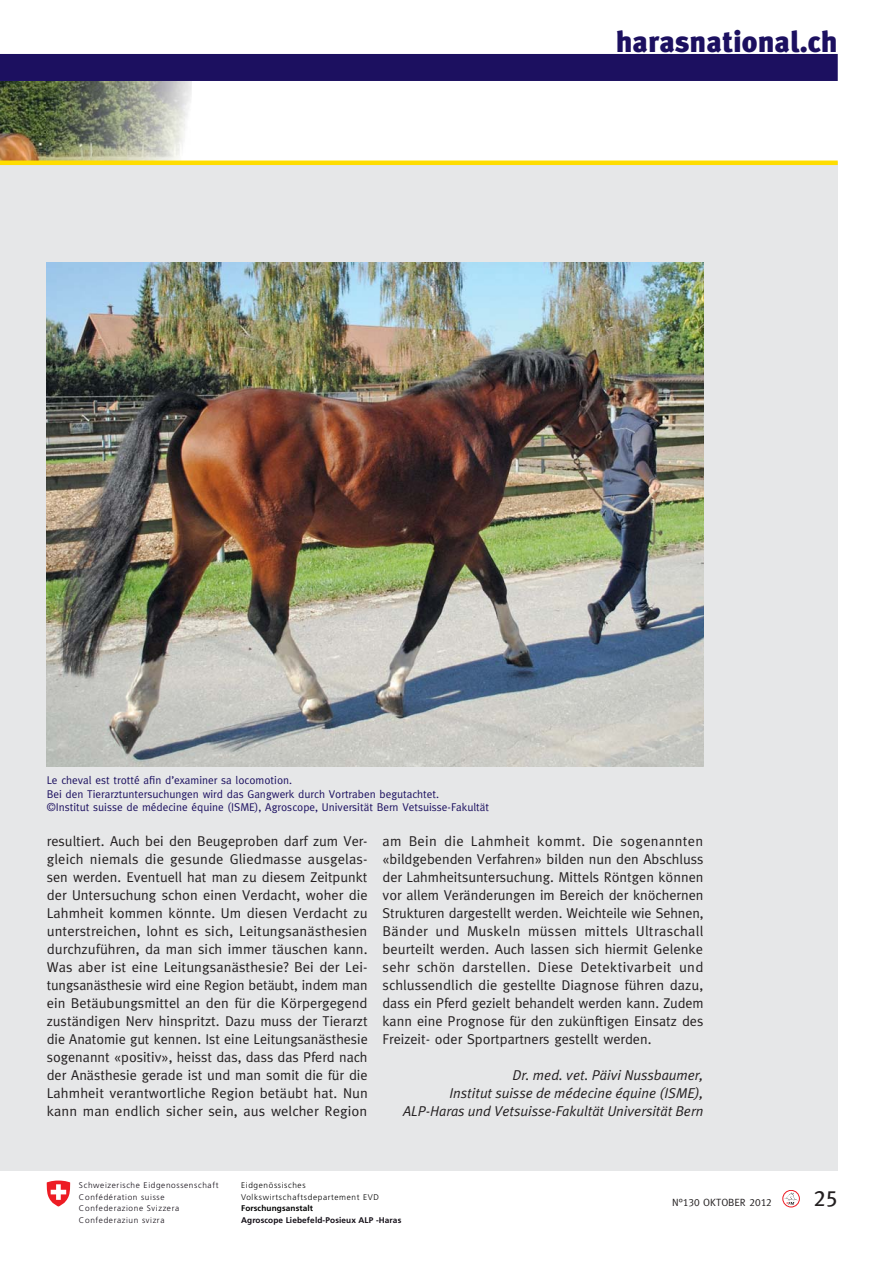
<style>
.page{position:relative;width:893px;height:1263px;background:#fff}
.page>*{position:absolute;margin:0;border:0;box-sizing:border-box;transform-origin:0 0}
.t1{font:900 29.7px "Meta Plus";color:#1c1060}
.t2{font:22.5px "Meta Plus Book Caps";color:#231f20}
.t3{font:14.25px/18px "Meta";letter-spacing:.005em;color:#231f20;text-align:justify}
.t4{font:italic 14.25px/18px "Meta Plus Normal";color:#231f20;text-align:right}
.t5{font:11.25px/13.5px "Meta";color:#1c1060}
.t6{font:10.5px "Meta Caps";color:#231f20}
.t7{font:300 8.25px/11.4px "Frutiger LT";letter-spacing:.08em;color:#130d16}
.t8{font:300 8.25px/11.4px "Frutiger LT";letter-spacing:.08em;color:#000}
.t9{font:700 8.25px "Frutiger LT";letter-spacing:.015em;color:#120d15}
.t10{font:700 8.25px "Frutiger LT";letter-spacing:.015em;color:#000}
</style>
<div class="page">
<svg style="left:46px;top:1180px;width:25px;height:26px"></svg>
<div style="left:783px;top:1190px;width:16px;height:17px;border:1px solid #ed1c24;border-radius:50%"></div>
<svg style="left:784px;top:1192px;width:14px;height:13px"></svg>
<img style="left:0;top:81px;width:47px;height:80px">
<div style="left:0;top:162px;width:838px;height:1008px;background:#e6e7e8"></div>
<svg style="left:192px;top:160px;width:646px;height:1px"></svg>
<img style="left:47px;top:81px;width:145px;height:80px">
<hr style="left:0;top:161px;width:838px;height:4px;background:#fd0">
<div style="left:0;top:54px;width:838px;height:27px;background:#1c1060"></div>
<img style="left:47px;top:263px;width:656px;height:504px">
<h1 class="t1" style="left:616px;top:27px;width:223px">harasnational.ch</h1>
<p class="t5" style="left:47px;top:775px;width:444px">Le cheval est trotté afin d’examiner sa locomotion.<br>Bei den Tierarztuntersuchungen wird das Gangwerk durch Vortraben begutachtet.<br>©Institut suisse de médecine équine (ISME), Agroscope, Universität Bern Vetsuisse-Fakultät</p>
<p class="t3" style="left:47px;top:834px;width:323px">resultiert. Auch bei den Beugeproben darf zum Ver&shy;gleich niemals die gesunde Gliedmasse ausgelas&shy;sen werden. Eventuell hat man zu diesem Zeitpunkt der Untersuchung schon einen Verdacht, woher die Lahmheit kommen könnte. Um diesen Verdacht zu unterstreichen, lohnt es sich, Leitungsanästhesien durchzuführen, da man sich immer täuschen kann.<br>Was aber ist eine Leitungsanästhesie? Bei der Lei&shy;tungsanästhesie wird eine Region betäubt, indem man ein Betäubungsmittel an den für die Körpergegend zuständigen Nerv hinspritzt. Dazu muss der Tierarzt die Anatomie gut kennen. Ist eine Leitungsanästhesie sogenannt «positiv», heisst das, dass das Pferd nach der Anästhesie gerade ist und man somit die für die Lahmheit verantwortliche Region betäubt hat. Nun kann man endlich sicher sein, aus welcher Region</p>
<p class="t3" style="left:382px;top:834px;width:323px">am Bein die Lahmheit kommt. Die sogenannten «bildgebenden Verfahren» bilden nun den Abschluss der Lahmheitsuntersuchung. Mittels Röntgen können vor allem Veränderungen im Bereich der knöchernen Strukturen dargestellt werden. Weichteile wie Sehnen, Bänder und Muskeln müssen mittels Ultraschall beurteilt werden. Auch lassen sich hiermit Gelenke sehr schön darstellen. Diese Detektivarbeit und schlussendlich die gestellte Diagnose führen dazu, dass ein Pferd gezielt behandelt werden kann. Zudem kann eine Prognose für den zukünftigen Einsatz des Freizeit- oder Sportpartners gestellt werden.</p>
<p class="t4" style="left:403px;top:1067px;width:302px">Dr. med. vet. Päivi Nussbaumer,<br>Institut suisse de médecine équine (ISME),<br>ALP-Haras und Vetsuisse-Fakultät Universität Bern</p>
<p class="t7" style="left:79px;top:1180px;width:141px">Schweizerische Eidgenossenschaft<br>Confédération suisse<br>Confederazione Svizzera<br>Confederaziun svizra</p>
<p class="t8" style="left:241px;top:1180px;width:139px">Eidgenössisches<br>Volkswirtschaftsdepartement EVD</p>
<p class="t10" style="left:241px;top:1204px;width:74px">Forschungsanstalt</p>
<p class="t9" style="left:241px;top:1216px;width:162px">Agroscope Liebefeld-Posieux ALP -Haras</p>
<p class="t6" style="left:672px;top:1196px;width:101px">N°130 OKTOBER 2012</p>
<h2 class="t2" style="left:814px;top:1185px;width:26px">25</h2>
</div>
